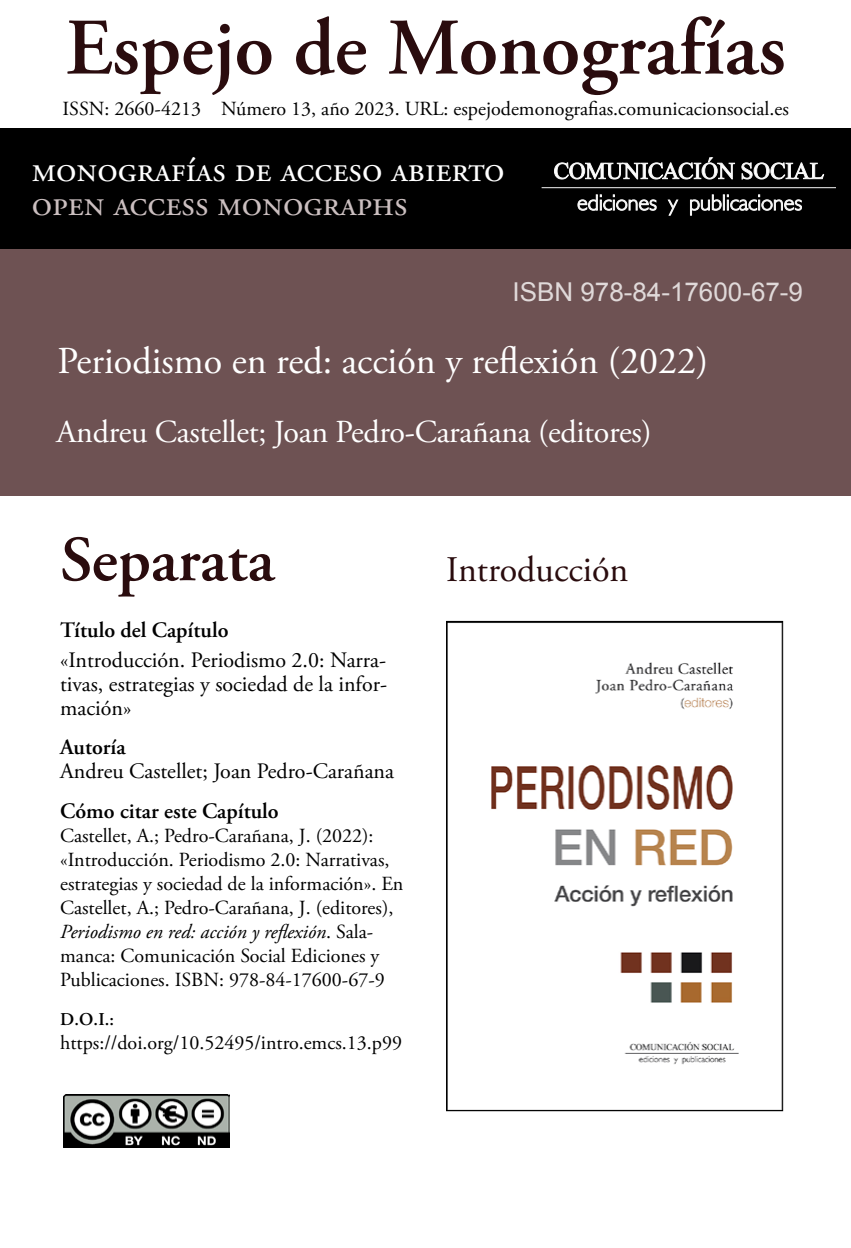
<style>
.page{position:relative;width:851px;height:1248px;background:#fff}
.page>*{position:absolute;margin:0;border:0;box-sizing:border-box;transform-origin:0 0}
.t1{font:600 80px "Adobe Garamond Pro";color:#2a0c0e}
.t2{font:600 64px "Adobe Garamond Pro";color:#2a0c0e}
.t3{font:38px "Adobe Garamond Pro";color:#fff}
.t4{font:36px "Adobe Garamond Pro";color:#fff}
.t5{font:36px "Adobe Garamond Pro";color:#cbbfc0}
.t6{font:36px "Adobe Garamond Pro";color:#2a0c0e}
.body{font:32px "Adobe Garamond Pro";letter-spacing:-.01em;color:#fff}
.t7{font:26px "Arial";color:#e0d9d9}
.t8{font:22px/24px "Adobe Garamond Pro";color:#000;text-align:justify}
.t9{font:600 22px "Adobe Garamond Pro";color:#000}
.body-2{font:20px/24px "Adobe Garamond Pro";color:#000}
.t10{font:600 18px "Adobe Garamond Pro";color:#000}
.s1{font-style:italic}
</style>
<div class="page">
<img style="left:491px;top:662px;width:248px;height:402px">
<div style="left:0;top:129px;width:850px;height:120px;background:#000"></div>
<svg style="left:554px;top:157px;width:269px;height:22px"></svg>
<hr style="left:541px;top:187px;width:294px;height:1px;background:#f6f6f6">
<svg style="left:577px;top:194px;width:224px;height:21px"></svg>
<div style="left:0;top:249px;width:850px;height:246px;background:#6e5253"></div>
<img style="left:63px;top:1094px;width:167px;height:53px">
<p class="t1" style="left:66px;top:2px;width:721px">Espejo de Monografías</p>
<p class="body-2" style="left:63px;top:98px;width:727px">ISSN: 2660-4213 Número 13, año 2023. URL: espejodemonografias.comunicacionsocial.es</p>
<p class="t4" style="left:32px;top:148px;width:474px">monografías de acceso abierto</p>
<p class="t5" style="left:32px;top:182px;width:377px">open access monographs</p>
<p class="t7" style="left:512px;top:275px;width:292px">ISBN 978-84-17600-67-9</p>
<p class="t3" style="left:58px;top:338px;width:652px">Periodismo en red: acción y reflexión (2022)</p>
<p class="body" style="left:57px;top:412px;width:596px">Andreu Castellet; Joan Pedro-Carañana (editores)</p>
<p class="t2" style="left:60px;top:523px;width:216px">Separata</p>
<p class="t9" style="left:60px;top:617px;width:170px">Título del Capítulo</p>
<p class="t8" style="left:60px;top:648px;width:328px">«Introducción. Periodismo 2.0: Narra&shy;tivas, estrategias y sociedad de la infor&shy;mación»</p>
<p class="t9" style="left:60px;top:734px;width:67px">Autoría</p>
<p class="t8" style="left:60px;top:760px;width:335px">Andreu Castellet; Joan Pedro-Carañana</p>
<p class="t9" style="left:60px;top:797px;width:220px">Cómo citar este Capítulo</p>
<p class="body-2" style="left:60px;top:823px;width:345px">Castellet, A.; Pedro-Carañana, J. (2022): «Introducción. Periodismo 2.0: Narrativas, estrategias y sociedad de la información». En Castellet, A.; Pedro-Carañana, J. (editores), <span class="s1">Periodismo en red: acción y reflexión</span>. Sala&shy;manca: Comunicación Social Ediciones y Publicaciones. ISBN: 978-84-17600-67-9</p>
<p class="t10" style="left:60px;top:1008px;width:55px">D.O.I.:</p>
<p class="body-2" style="left:60px;top:1031px;width:343px">https://doi.org/10.52495/intro.emcs.13.p99</p>
<p class="t6" style="left:446px;top:548px;width:184px">Introducción</p>
</div>
